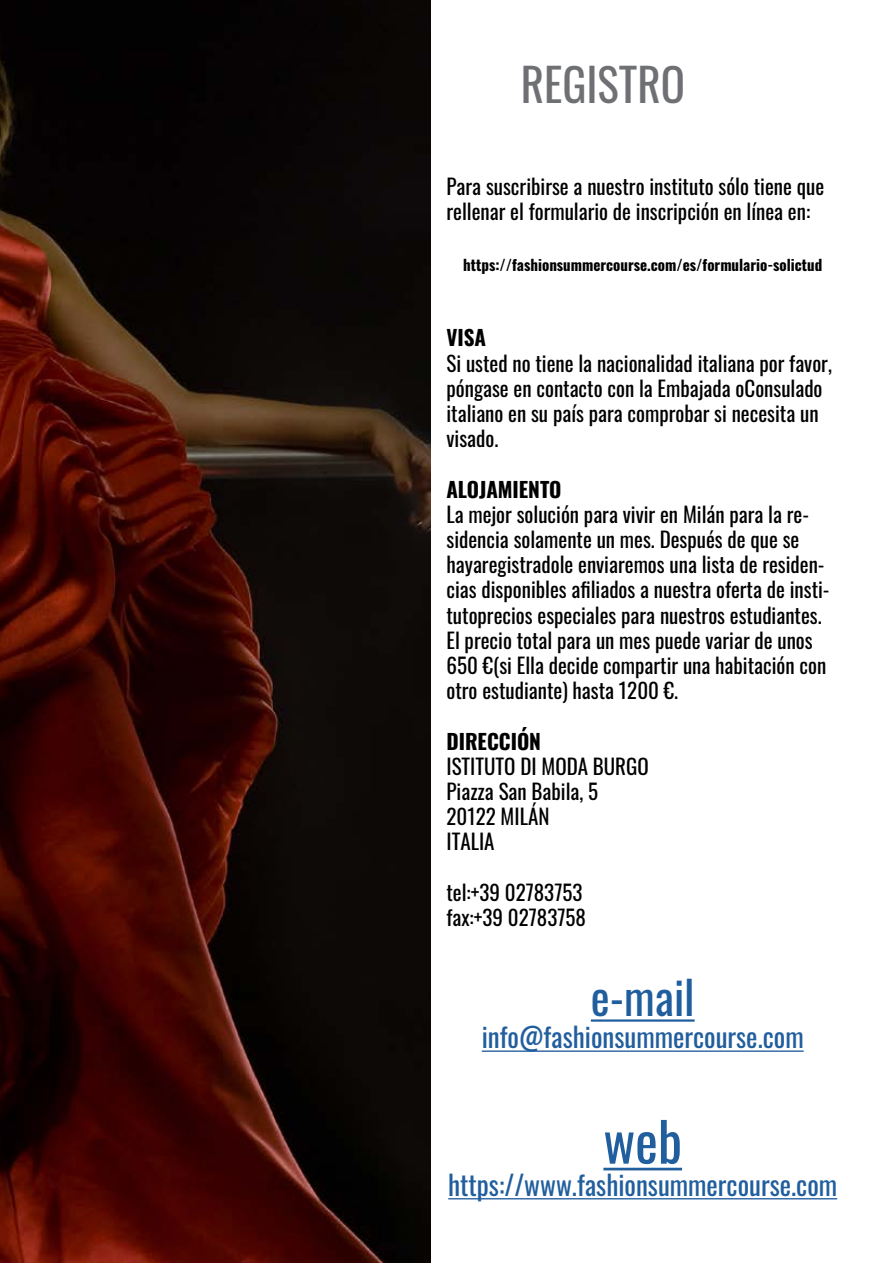
<style>
.page{position:relative;width:893px;height:1263px;background:#fff}
.page>*{position:absolute;margin:0;border:0;box-sizing:border-box;transform-origin:0 0}
.t1{font:54px "Oswald";color:#215e9e}
.t2{font:45px "Oswald";color:#6f7073}
.t3{font:45px "Oswald";color:#215e9e}
.t4{font:27px "Oswald";color:#215e9e}
.t5{font:21px/25.2px "Oswald";color:#000}
.t6{font:700 21px "Oswald";color:#000}
.t7{font:700 15px "Oswald";color:#000}
</style>
<div class="page">
<hr style="left:591px;top:1019px;width:104px;height:3px;background:#215e9e">
<hr style="left:482px;top:1050px;width:322px;height:2px;background:#215e9e">
<hr style="left:603px;top:1168px;width:79px;height:2px;background:#215e9e">
<hr style="left:448px;top:1198px;width:389px;height:1px;background:#215e9e">
<img style="left:0;top:0;width:430px;height:1263px">
<h2 class="t2" style="left:521px;top:45px;width:166px">REGISTRO</h2>
<p class="t5" style="left:446px;top:172px;width:379px">Para suscribirse a nuestro instituto sólo tiene que rellenar el formulario de inscripción en línea en:</p>
<p class="t7" style="left:463px;top:251px;width:361px">https://fashionsummercourse.com/es/formulario-solictud</p>
<p class="t6" style="left:446px;top:319px;width:41px">VISA</p>
<p class="t5" style="left:446px;top:348px;width:387px">Si usted no tiene la nacionalidad italiana por favor, póngase en contacto con la Embajada oConsulado italiano en su país para comprobar si necesita un visado.</p>
<p class="t6" style="left:446px;top:470px;width:116px">ALOJAMIENTO</p>
<p class="t5" style="left:446px;top:500px;width:385px">La mejor solución para vivir en Milán para la re&shy;sidencia solamente un mes. Después de que se hayaregistradole enviaremos una lista de residen&shy;cias disponibles afiliados a nuestra oferta de insti&shy;tutoprecios especiales para nuestros estudiantes.<br>El precio total para un mes puede variar de unos 650 €(si Ella decide compartir una habitación con otro estudiante) hasta 1200 €.</p>
<p class="t6" style="left:446px;top:722px;width:96px">DIRECCIÓN</p>
<p class="t5" style="left:446px;top:752px;width:204px">ISTITUTO DI MODA BURGO<br>Piazza San Babila, 5<br>20122 MILÁN<br>ITALIA</p>
<p class="t5" style="left:446px;top:878px;width:141px">tel:+39 02783753 fax:+39 02783758</p>
<h2 class="t3" style="left:591px;top:958px;width:105px">e--mail</h2>
<p class="t4" style="left:482px;top:1013px;width:323px">info@fashionsummercourse.com</p>
<h1 class="t1" style="left:603px;top:1093px;width:80px">web</h1>
<p class="t4" style="left:448px;top:1161px;width:390px">https://www.fashionsummercourse.com</p>
</div>
